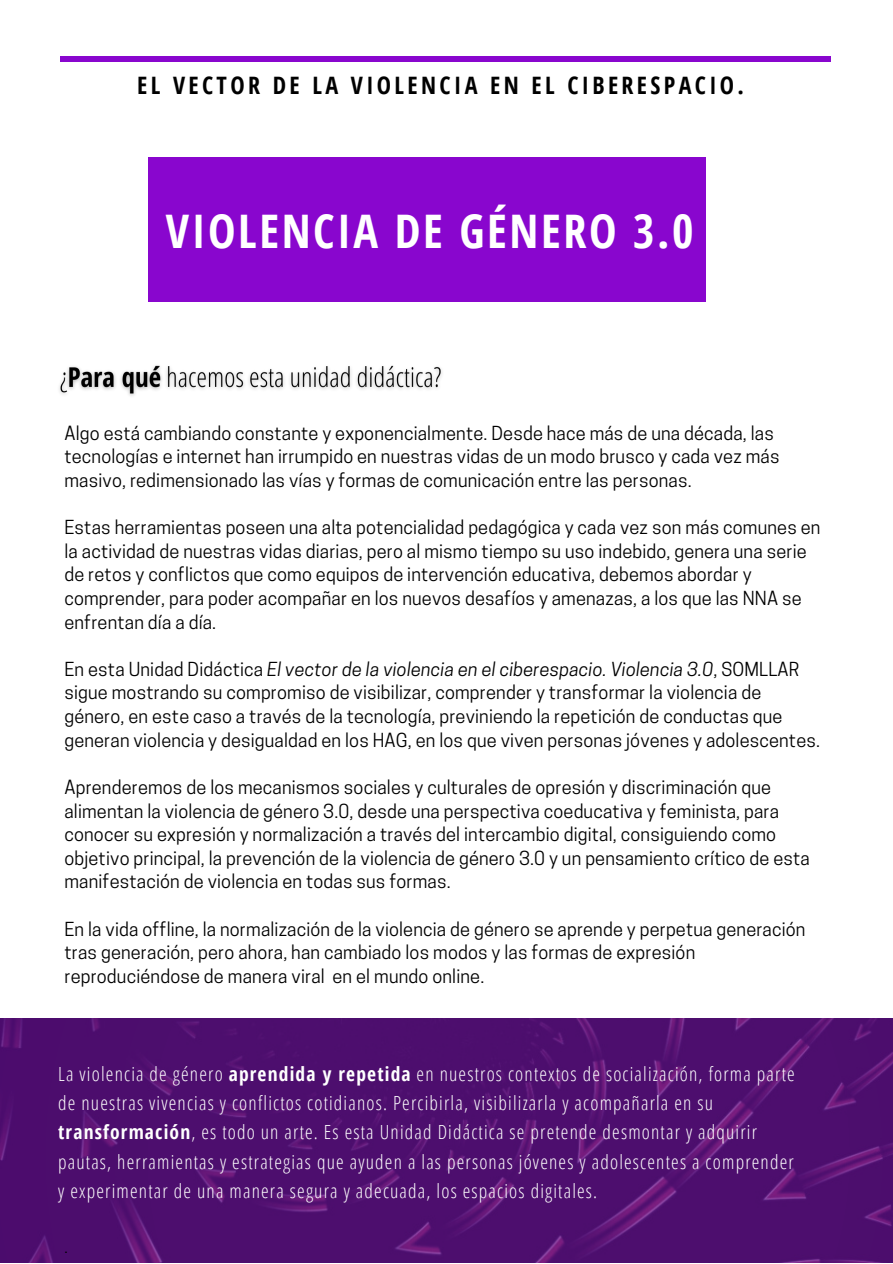
<style>
.page{position:relative;width:893px;height:1264px;background:#fff}
.page>*{position:absolute;margin:0;border:0;box-sizing:border-box;transform-origin:0 0}
.t1{font:700 46.35px "Open Sans Condensed";letter-spacing:.055em;color:#fff}
.t2{font:700 24px "Open Sans Condensed";letter-spacing:.14em;color:#000}
.t3{font:300 19.5px/29.2px "Open Sans Condensed";letter-spacing:.06em;color:#fff}
.t4{font:18.15px/23.5px "Cooper Hewitt";letter-spacing:.01em;color:#000}
.t5{font:15.3px "Cooper Hewitt";color:#000}
.s1{font-style:italic}
.s2{font-weight:700}
</style>
<div class="page">
<svg style="left:0;top:1018px;width:892px;height:244px;background:#4f0f6f"></svg>
<div style="left:147px;top:157px;width:558px;height:144px;background:#8906ce"></div>
<hr style="left:61px;top:57px;width:770px;height:4px;background:#8906ce">
<img style="left:59px;top:365px;width:383px;height:31px">
<h2 class="t2" style="left:137px;top:68px;width:608px">EL VECTOR DE LA VIOLENCIA EN EL CIBERESPACIO.</h2>
<h1 class="t1" style="left:166px;top:198px;width:529px">VIOLENCIA DE GÉNERO 3.0</h1>
<p class="t4" style="left:64px;top:423px;width:716px">Algo está cambiando constante y exponencialmente. Desde hace más de una década, las tecnologías e internet han irrumpido en nuestras vidas de un modo brusco y cada vez más masivo, redimensionado las vías y formas de comunicación entre las personas.</p>
<p class="t4" style="left:64px;top:518px;width:757px">Estas herramientas poseen una alta potencialidad pedagógica y cada vez son más comunes en la actividad de nuestras vidas diarias, pero al mismo tiempo su uso indebido, genera una serie de retos y conflictos que como equipos de intervención educativa, debemos abordar y comprender, para poder acompañar en los nuevos desafíos y amenazas, a los que las NNA se enfrentan día a día.</p>
<p class="t4" style="left:64px;top:659px;width:757px">En esta Unidad Didáctica <span class="s1">El vector de la violencia en el ciberespacio. Violencia 3.0</span>, SOMLLAR sigue mostrando su compromiso de visibilizar, comprender y transformar la violencia de género, en este caso a través de la tecnología, previniendo la repetición de conductas que generan violencia y desigualdad en los HAG, en los que viven personas jóvenes y adolescentes.</p>
<p class="t4" style="left:64px;top:777px;width:746px">Aprenderemos de los mecanismos sociales y culturales de opresión y discriminación que alimentan la violencia de género 3.0, desde una perspectiva coeducativa y feminista, para conocer su expresión y normalización a través del intercambio digital, consiguiendo como objetivo principal, la prevención de la violencia de género 3.0 y un pensamiento crítico de esta manifestación de violencia en todas sus formas.</p>
<p class="t4" style="left:64px;top:919px;width:742px">En la vida offline, la normalización de la violencia de género se aprende y perpetua generación tras generación, pero ahora, han cambiado los modos y las formas de expresión reproduciéndose de manera viral en el mundo online.</p>
<p class="t3" style="left:58px;top:1058px;width:738px">La violencia de género <span class="s2">aprendida y repetida</span> en nuestros contextos de socialización, forma parte de nuestras vivencias y conflictos cotidianos. Percibirla, visibilizarla y acompañarla en su <span class="s2">transformación</span>, es todo un arte. Es esta Unidad Didáctica se pretende desmontar y adquirir pautas, herramientas y estrategias que ayuden a las personas jóvenes y adolescentes a comprender y experimentar de una manera segura y adecuada, los espacios digitales.</p>
<p class="t5" style="left:64px;top:1241px;width:5px">.</p>
</div>
